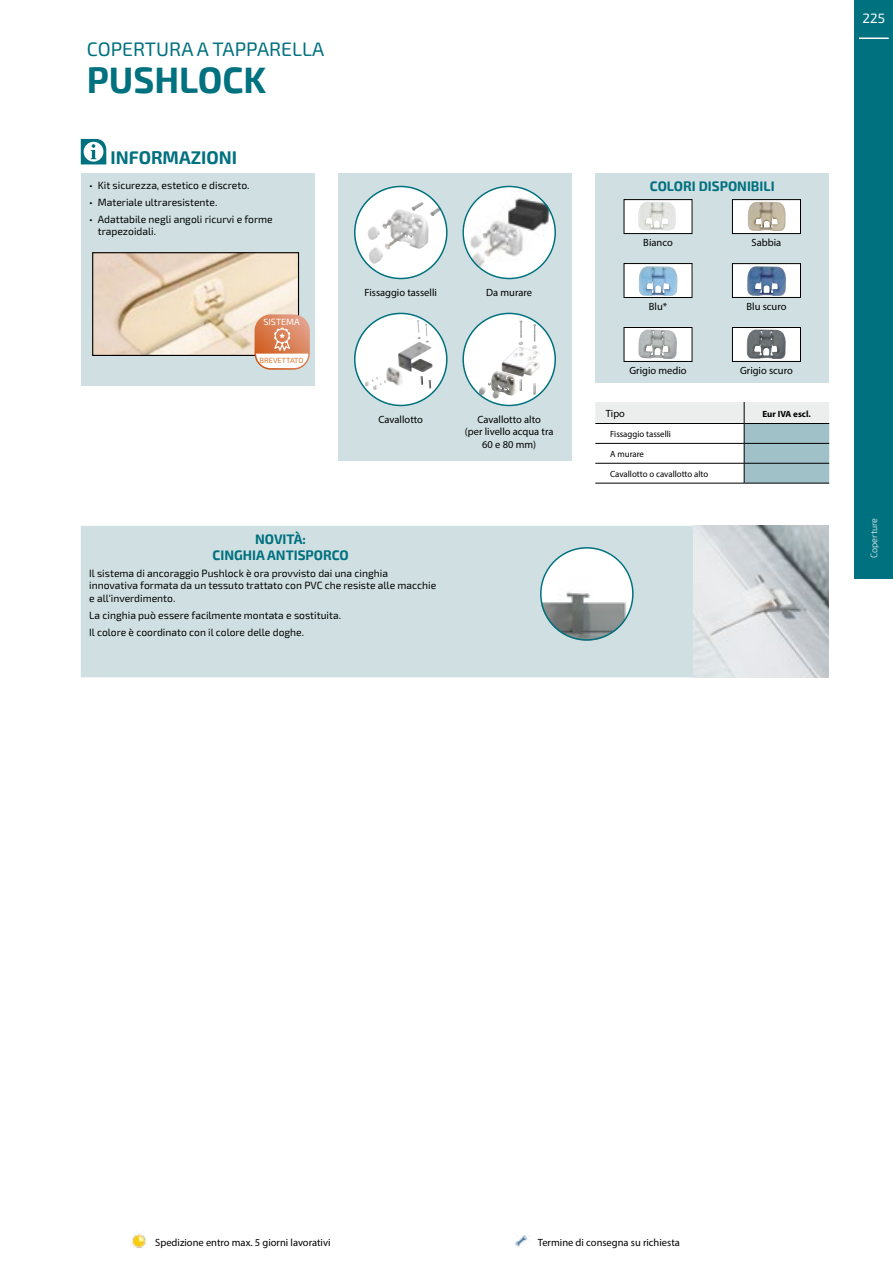
<style>
.page{position:relative;width:893px;height:1263px;background:#fff}
.page>*{position:absolute;margin:0;border:0;box-sizing:border-box;transform-origin:0 0}
._2__Roduktfamilie__N{font:700 36px "Exo 2";color:#00717f}
._1__Kapitel-Titel{font:19.5px "Exo 2";color:#00717f}
.Titel{font:700 18px "Exo 2";color:#00717f}
.Subline{font:700 13.5px/16.2px "Exo 2";color:#00717f;text-align:center}
.t1{font:13.5px "Exo 2";color:#fff}
.Beschreibung{font:10.5px/12.6px "Exo 2";color:#000}
.Bildbeschriftung_sch{font:10.5px/12.6px "Myriad Pro";color:#000;text-align:center}
.Artikeltitel{font:10.5px "Myriad Pro";color:#000}
.Artikelbeschreibung{font:9px "Myriad Pro";color:#000}
.HL_Wert{font:700 9px "Myriad Pro";color:#000}
.Kapitelregister_Besc{font:300 9px "Exo 2";color:#fff}
.SYSTEM{font:9px "Exo 2";color:#fff}
.Patentiert{font:7.5px "Exo 2";color:#d87329}
</style>
<div class="page">
<div style="left:81px;top:173px;width:234px;height:212px;background:#cfdfe2"></div>
<svg style="left:81px;top:139px;width:25px;height:25px"></svg>
<img style="left:94px;top:254px;width:203px;height:100px">
<div style="left:92px;top:252px;width:207px;height:104px;border:1px solid #000"></div>
<div style="left:338px;top:173px;width:234px;height:288px;background:#cfdfe2"></div>
<div style="left:355px;top:186px;width:92px;height:92px;background:#fff;border-radius:50%"></div>
<img style="left:382px;top:202px;width:59px;height:48px">
<div style="left:354px;top:186px;width:94px;height:93px;border:2px solid #00717f;border-radius:50%"></div>
<img style="left:464px;top:190px;width:92px;height:85px">
<div style="left:462px;top:186px;width:94px;height:93px;border:2px solid #00717f;border-radius:50%"></div>
<svg style="left:355px;top:313px;width:92px;height:92px;background:#e9ebeb"></svg>
<img style="left:416px;top:320px;width:12px;height:17px">
<div style="left:354px;top:313px;width:94px;height:93px;border:2px solid #00717f;border-radius:50%"></div>
<svg style="left:463px;top:313px;width:92px;height:92px;background:#e8eaea"></svg>
<img style="left:519px;top:320px;width:15px;height:18px">
<div style="left:462px;top:313px;width:94px;height:93px;border:2px solid #00717f;border-radius:50%"></div>
<div style="left:595px;top:173px;width:234px;height:210px;background:#cfdfe2"></div>
<div style="left:624px;top:200px;width:68px;height:34px;background:#fff"></div>
<img style="left:638px;top:202px;width:38px;height:29px">
<div style="left:624px;top:199px;width:68px;height:35px;border:1px solid #000"></div>
<div style="left:732px;top:200px;width:68px;height:34px;background:#fff"></div>
<img style="left:748px;top:202px;width:38px;height:29px">
<div style="left:732px;top:199px;width:69px;height:35px;border:1px solid #000"></div>
<div style="left:624px;top:264px;width:68px;height:33px;background:#fff"></div>
<img style="left:639px;top:266px;width:39px;height:30px">
<div style="left:624px;top:263px;width:68px;height:35px;border:1px solid #000"></div>
<div style="left:732px;top:264px;width:68px;height:33px;background:#fff"></div>
<img style="left:747px;top:266px;width:39px;height:30px">
<div style="left:732px;top:263px;width:69px;height:35px;border:1px solid #000"></div>
<div style="left:624px;top:327px;width:68px;height:34px;background:#fff"></div>
<img style="left:638px;top:330px;width:39px;height:29px">
<div style="left:624px;top:327px;width:68px;height:35px;border:1px solid #000"></div>
<div style="left:732px;top:327px;width:68px;height:34px;background:#fff"></div>
<img style="left:747px;top:330px;width:39px;height:29px">
<div style="left:732px;top:327px;width:69px;height:35px;border:1px solid #000"></div>
<hr style="left:595px;top:483px;width:149px;height:1px;background:#000">
<hr style="left:744px;top:483px;width:85px;height:1px;background:#000">
<svg style="left:595px;top:402px;width:234px;height:81px"></svg>
<hr style="left:595px;top:443px;width:149px;height:1px;background:#000">
<hr style="left:595px;top:463px;width:149px;height:1px;background:#000">
<div style="left:81px;top:526px;width:612px;height:151px;background:#cfdfe2"></div>
<img style="left:540px;top:553px;width:91px;height:88px">
<div style="left:540px;top:547px;width:94px;height:94px;border:2px solid #00717f;border-radius:50%"></div>
<img style="left:694px;top:526px;width:134px;height:151px">
<svg style="left:255px;top:314px;width:55px;height:56px;background:#e3a98e"></svg>
<div style="left:855px;top:0;width:38px;height:578px;background:#00717f"></div>
<hr style="left:859px;top:38px;width:30px;height:1px;background:#fff">
<img style="left:514px;top:1235px;width:14px;height:12px">
<img style="left:132px;top:1233px;width:14px;height:15px">
<p class="_1__Kapitel-Titel" style="left:87px;top:38px;width:239px">COPERTURA A TAPPARELLA</p>
<p class="_2__Roduktfamilie__N" style="left:87px;top:59px;width:181px">PUSHLOCK</p>
<p class="Titel" style="left:111px;top:147px;width:128px">INFORMAZIONI</p>
<p class="Beschreibung" style="left:89px;top:179px;width:162px">• Kit sicurezza, estetico e discreto.</p>
<p class="Beschreibung" style="left:89px;top:196px;width:130px">• Materiale ultraresistente.</p>
<p class="Beschreibung" style="left:98px;top:213px;width:176px;text-indent:-9px">• Adattabile negli angoli ricurvi e forme trapezoidali.</p>
<p class="SYSTEM" style="left:264px;top:316px;width:38px">SISTEMA</p>
<p class="Patentiert" style="left:260px;top:356px;width:46px">BREVETTATO</p>
<p class="Bildbeschriftung_sch" style="left:365px;top:286px;width:74px">Fissaggio tasselli</p>
<p class="Bildbeschriftung_sch" style="left:486px;top:286px;width:47px">Da murare</p>
<p class="Bildbeschriftung_sch" style="left:379px;top:413px;width:46px">Cavallotto</p>
<p class="Bildbeschriftung_sch" style="left:477px;top:413px;width:65px">Cavallotto alto</p>
<p class="Bildbeschriftung_sch" style="left:465px;top:425px;width:90px">(per livello acqua tra<br>60 e 80 mm)</p>
<p class="Subline" style="left:213px;top:531px;width:138px">NOVITÀ:<br>CINGHIA ANTISPORCO</p>
<p class="Beschreibung" style="left:89px;top:567px;width:348px">Il sistema di ancoraggio Pushlock è ora provvisto dai una cinghia innovativa formata da un tessuto trattato con PVC che resiste alle macchie e all'inverdimento.</p>
<p class="Beschreibung" style="left:89px;top:609px;width:253px">La cinghia può essere facilmente montata e sostituita.</p>
<p class="Beschreibung" style="left:89px;top:626px;width:216px">Il colore è coordinato con il colore delle doghe.</p>
<p class="t1" style="left:863px;top:11px;width:24px">225</p>
<p class="Subline" style="left:650px;top:178px;width:126px">COLORI DISPONIBILI</p>
<p class="Bildbeschriftung_sch" style="left:643px;top:236px;width:31px">Bianco</p>
<p class="Bildbeschriftung_sch" style="left:752px;top:236px;width:31px">Sabbia</p>
<p class="Bildbeschriftung_sch" style="left:649px;top:300px;width:20px">Blu*</p>
<p class="Bildbeschriftung_sch" style="left:746px;top:300px;width:41px">Blu scuro</p>
<p class="Bildbeschriftung_sch" style="left:629px;top:364px;width:59px">Grigio medio</p>
<p class="Bildbeschriftung_sch" style="left:740px;top:364px;width:54px">Grigio scuro</p>
<p class="Artikeltitel" style="left:606px;top:407px;width:20px">Tipo</p>
<p class="HL_Wert" style="left:763px;top:408px;width:50px">Eur IVA escl.</p>
<p class="Artikelbeschreibung" style="left:610px;top:428px;width:62px">Fissaggio tasselli</p>
<p class="Artikelbeschreibung" style="left:610px;top:448px;width:35px">A murare</p>
<p class="Artikelbeschreibung" style="left:610px;top:468px;width:100px">Cavallotto o cavallotto alto</p>
<p class="Kapitelregister_Besc" style="left:869px;top:558px;width:42px;rotate:-90deg">Coperture</p>
<p class="Bildbeschriftung_sch" style="left:155px;top:1236px;width:177px">Spedizione entro max. 5 giorni lavorativi</p>
<p class="Bildbeschriftung_sch" style="left:538px;top:1236px;width:143px">Termine di consegna su richiesta</p>
</div>
